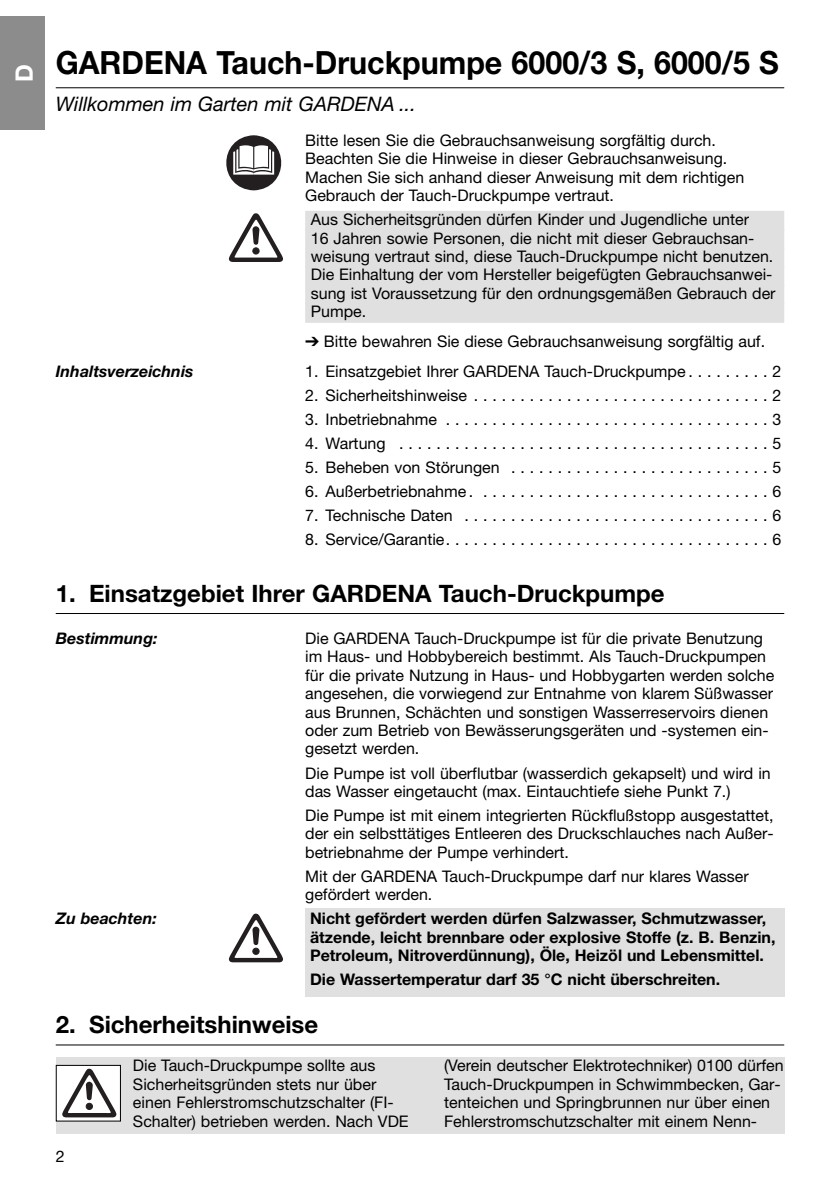
<style>
.page{position:relative;width:840px;height:1190px;background:#fff}
.page>*{position:absolute;margin:0;border:0;box-sizing:border-box;transform-origin:0 0}
.t1{font:700 32px "Helvetica Neue";color:#000;scale:.95 1}
.t2{font:700 24px "Helvetica Neue";color:#000}
.t3{font:700 24px "Helvetica Neue";color:#fff}
.t4{font:italic 20px "Helvetica Neue";color:#000}
.t5{font:16px/18.4px "Helvetica Neue";color:#000}
.t6{font:700 16px/18.4px "Helvetica Neue";color:#000}
.t7{font:italic 700 16px "Helvetica Neue";color:#000}
</style>
<div class="page">
<div style="left:56px;top:1058px;width:728px;height:76px;background:#e0e0e0"></div>
<div style="left:305px;top:909px;width:479px;height:88px;background:#e0e0e0"></div>
<div style="left:305px;top:211px;width:479px;height:20px;background:#e0e0e0"></div>
<div style="left:305px;top:229px;width:479px;height:20px;background:#e0e0e0"></div>
<div style="left:305px;top:248px;width:479px;height:20px;background:#e0e0e0"></div>
<div style="left:305px;top:266px;width:479px;height:20px;background:#e0e0e0"></div>
<div style="left:305px;top:284px;width:479px;height:20px;background:#e0e0e0"></div>
<div style="left:305px;top:303px;width:479px;height:20px;background:#e0e0e0"></div>
<hr style="left:56px;top:613px;width:728px;height:1px;background:#000">
<div style="left:0;top:17px;width:44px;height:113px;background:#8c8c8c"></div>
<hr style="left:56px;top:87px;width:728px;height:1px;background:#000">
<svg style="left:228px;top:213px;width:55px;height:49px"></svg>
<svg style="left:228px;top:914px;width:55px;height:48px"></svg>
<svg style="left:226px;top:135px;width:56px;height:55px"></svg>
<hr style="left:56px;top:1044px;width:728px;height:1px;background:#000">
<div style="left:57px;top:1066px;width:63px;height:55px;background:#fff"></div>
<svg style="left:62px;top:1069px;width:55px;height:48px"></svg>
<div style="left:56px;top:1065px;width:65px;height:57px;border:1px solid #000"></div>
<h2 class="t3" style="left:16px;top:82px;width:19px;rotate:-90deg">D</h2>
<h1 class="t1" style="left:56px;top:51px;width:763px">GARDENA Tauch-Druckpumpe 6000/3 S, 6000/5 S</h1>
<p class="t4" style="left:56px;top:97px;width:362px">Willkommen im Garten mit GARDENA ...</p>
<p class="t5" style="left:305px;top:133px;width:441px">Bitte lesen Sie die Gebrauchsanweisung sorgfältig durch.<br>Beachten Sie die Hinweise in dieser Gebrauchsanweisung.<br>Machen Sie sich anhand dieser Anweisung mit dem richtigen Gebrauch der Tauch-Druckpumpe vertraut.</p>
<p class="t5" style="left:311px;top:212px;width:466px">Aus Sicherheitsgründen dürfen Kinder und Jugendliche unter<br>16 Jahren sowie Personen, die nicht mit dieser Gebrauchsan&shy;weisung vertraut sind, diese Tauch-Druckpumpe nicht benutzen.<br>Die Einhaltung der vom Hersteller beigefügten Gebrauchsanwei&shy;sung ist Voraussetzung für den ordnungsgemäßen Gebrauch der Pumpe.</p>
<p class="t5" style="left:305px;top:334px;width:461px">➔ Bitte bewahren Sie diese Gebrauchsanweisung sorgfältig auf.</p>
<p class="t7" style="left:56px;top:365px;width:139px">Inhaltsverzeichnis</p>
<p class="t5" style="left:305px;top:363px;width:478px">1. Einsatzgebiet Ihrer GARDENA Tauch-Druckpumpe . . . . . . . . . 2</p>
<p class="t5" style="left:305px;top:387px;width:478px">2. Sicherheitshinweise . . . . . . . . . . . . . . . . . . . . . . . . . . . . . . . . 2</p>
<p class="t5" style="left:305px;top:411px;width:478px">3. Inbetriebnahme . . . . . . . . . . . . . . . . . . . . . . . . . . . . . . . . . . . 3</p>
<p class="t5" style="left:305px;top:435px;width:478px">4. Wartung . . . . . . . . . . . . . . . . . . . . . . . . . . . . . . . . . . . . . . . . 5</p>
<p class="t5" style="left:305px;top:459px;width:478px">5. Beheben von Störungen . . . . . . . . . . . . . . . . . . . . . . . . . . . . 5</p>
<p class="t5" style="left:305px;top:483px;width:478px">6. Außerbetriebnahme . . . . . . . . . . . . . . . . . . . . . . . . . . . . . . . . 6</p>
<p class="t5" style="left:305px;top:507px;width:478px">7. Technische Daten . . . . . . . . . . . . . . . . . . . . . . . . . . . . . . . . . 6</p>
<p class="t5" style="left:305px;top:531px;width:478px">8. Service/Garantie. . . . . . . . . . . . . . . . . . . . . . . . . . . . . . . . . . . 6</p>
<h2 class="t2" style="left:56px;top:585px;width:610px">1. Einsatzgebiet Ihrer GARDENA Tauch-Druckpumpe</h2>
<p class="t7" style="left:56px;top:633px;width:103px">Bestimmung:</p>
<p class="t5" style="left:305px;top:631px;width:471px">Die GARDENA Tauch-Druckpumpe ist für die private Benutzung im Haus- und Hobbybereich bestimmt. Als Tauch-Druckpumpen für die private Nutzung in Haus- und Hobbygarten werden solche angesehen, die vorwiegend zur Entnahme von klarem Süßwasser aus Brunnen, Schächten und sonstigen Wasserreservoirs dienen oder zum Betrieb von Bewässerungsgeräten und -systemen ein&shy;gesetzt werden.</p>
<p class="t5" style="left:305px;top:765px;width:467px">Die Pumpe ist voll überflutbar (wasserdich gekapselt) und wird in das Wasser eingetaucht (max. Eintauchtiefe siehe Punkt 7.)</p>
<p class="t5" style="left:305px;top:808px;width:470px;text-align:justify">Die Pumpe ist mit einem integrierten Rückflußstopp ausgestattet, der ein selbsttätiges Entleeren des Druckschlauches nach Außer&shy;betriebnahme der Pumpe verhindert.</p>
<p class="t5" style="left:305px;top:869px;width:445px">Mit der GARDENA Tauch-Druckpumpe darf nur klares Wasser gefördert werden.</p>
<p class="t7" style="left:56px;top:913px;width:103px">Zu beachten:</p>
<p class="t6" style="left:310px;top:911px;width:467px">Nicht gefördert werden dürfen Salzwasser, Schmutzwasser, ätzende, leicht brennbare oder explosive Stoffe (z. B. Benzin,<br>Petroleum, Nitroverdünnung), Öle, Heizöl und Lebensmittel.</p>
<p class="t6" style="left:310px;top:972px;width:412px">Die Wassertemperatur darf 35 °C nicht überschreiten.</p>
<h2 class="t2" style="left:56px;top:1016px;width:264px">2. Sicherheitshinweise</h2>
<p class="t5" style="left:56px;top:1149px;width:10px">2</p>
<p class="t5" style="left:133px;top:1058px;width:277px">Die Tauch-Druckpumpe sollte aus Sicherheitsgründen stets nur über einen Fehlerstromschutzschalter (FI-Schalter) betrieben werden. Nach VDE</p>
<p class="t5" style="left:444px;top:1058px;width:341px">(Verein deutscher Elektrotechniker) 0100 dürfen Tauch-Druckpumpen in Schwimmbecken, Gar&shy;tenteichen und Springbrunnen nur über einen Fehlerstromschutzschalter mit einem Nenn-</p>
</div>
